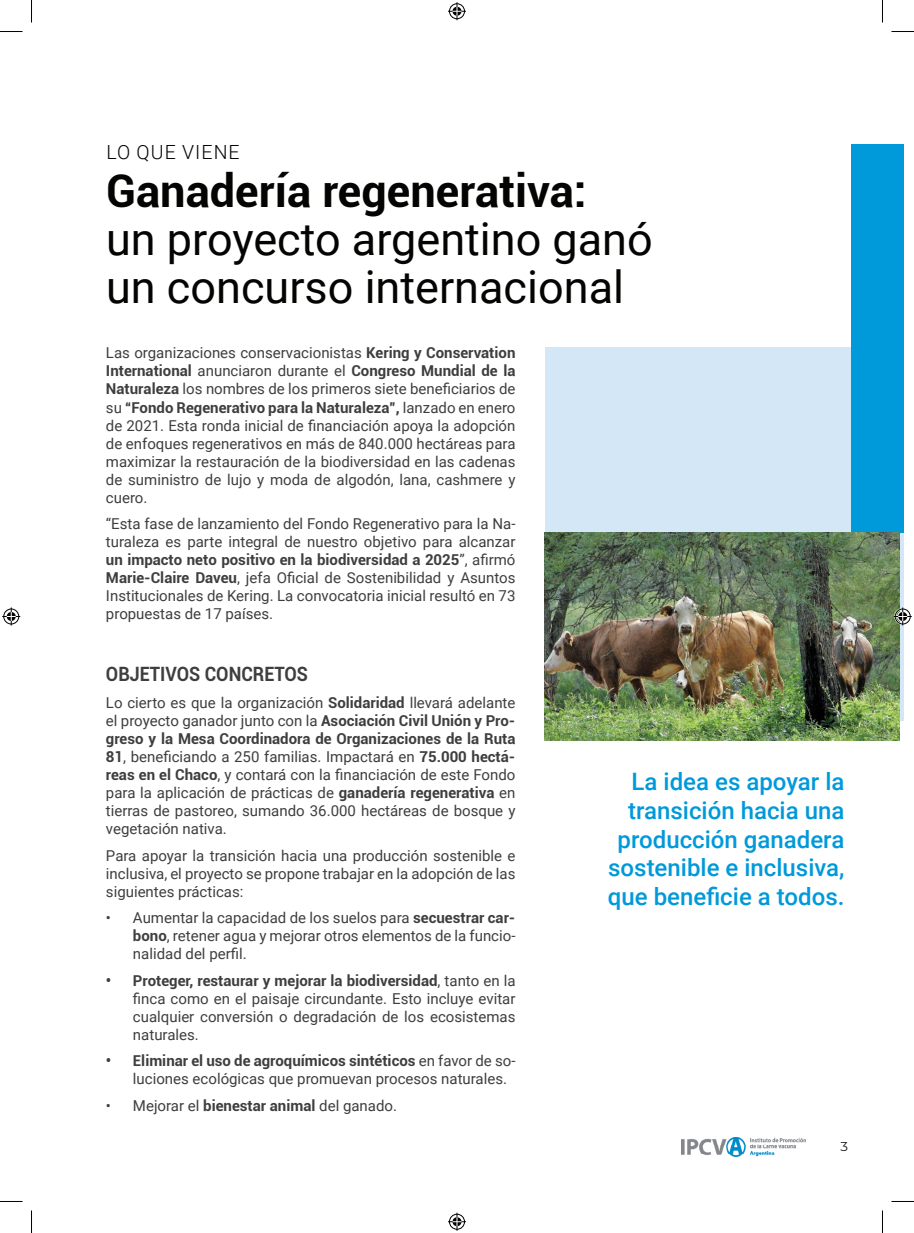
<style>
.page{position:relative;width:914px;height:1233px;background:#fff}
.page>*{position:absolute;margin:0;border:0;box-sizing:border-box;transform-origin:0 0}
.t1{font:45px/48px "Roboto";color:#040503}
.t2{font:700 45px "Roboto";color:#040503}
.t3{font:500 24px/28.7px "Roboto";color:#0099da;text-align:right}
.t4{font:700 19.8px "Roboto";color:#3e3e3f;scale:.91 1}
.t5{font:300 19.5px "Roboto";letter-spacing:.055em;color:#040503}
.t6{font:15px/18px "Roboto";color:#3e3e3f;text-align:justify}
.t7{font:12.9px "Montserrat";color:#191818;scale:1.05 1}
.s1{font-weight:700}
</style>
<div class="page">
<div style="left:544px;top:347px;width:359px;height:373px;background:#d3e7f7"></div>
<img style="left:681px;top:1137px;width:124px;height:19px">
<div style="left:850px;top:144px;width:53px;height:388px;background:#0099da"></div>
<img style="left:544px;top:532px;width:355px;height:208px">
<svg style="left:0;top:31px;width:22px;height:1px"></svg>
<svg style="left:891px;top:31px;width:22px;height:1px"></svg>
<svg style="left:0;top:1201px;width:22px;height:1px"></svg>
<svg style="left:891px;top:1201px;width:22px;height:1px"></svg>
<svg style="left:31px;top:0;width:1px;height:23px"></svg>
<svg style="left:31px;top:1210px;width:1px;height:22px"></svg>
<svg style="left:882px;top:0;width:1px;height:23px"></svg>
<svg style="left:882px;top:1210px;width:1px;height:22px"></svg>
<svg style="left:448px;top:2px;width:18px;height:18px"></svg>
<svg style="left:448px;top:1212px;width:18px;height:18px"></svg>
<svg style="left:2px;top:607px;width:18px;height:18px"></svg>
<svg style="left:893px;top:607px;width:18px;height:18px"></svg>
<h3 class="t5" style="left:106px;top:138px;width:135px">LO QUE VIENE</h3>
<h1 class="t2" style="left:106px;top:159px;width:482px">Ganadería regenerativa:</h1>
<h1 class="t1" style="left:106px;top:213px;width:548px">un proyecto argentino ganó un concurso internacional</h1>
<p class="t6" style="left:106px;top:343px;width:411px">Las organizaciones conservacionistas <span class="s1">Kering y Conservation International</span> anunciaron durante el <span class="s1">Congreso Mundial de la Naturaleza</span> los nombres de los primeros siete beneficiarios de su <span class="s1">“Fondo Regenerativo para la Naturaleza”,</span> lanzado en enero de 2021. Esta ronda inicial de financiación apoya la adopción de enfoques regenerativos en más de 840.000 hectáreas para maximizar la restauración de la biodiversidad en las cadenas de suministro de lujo y moda de algodón, lana, cashmere y cuero.</p>
<p class="t6" style="left:106px;top:514px;width:411px">“Esta fase de lanzamiento del Fondo Regenerativo para la Na&shy;turaleza es parte integral de nuestro objetivo para alcanzar <span class="s1">un impacto neto positivo en la biodiversidad a 2025</span>”, afirmó <span class="s1">Marie-Claire Daveu</span>, jefa Oficial de Sostenibilidad y Asuntos Institucionales de Kering. La convocatoria inicial resultó en 73 propuestas de 17 países.</p>
<h3 class="t4" style="left:106px;top:660px;width:223px">OBJETIVOS CONCRETOS</h3>
<p class="t6" style="left:106px;top:693px;width:411px">Lo cierto es que la organización <span class="s1">Solidaridad</span> llevará adelante el proyecto ganador junto con la <span class="s1">Asociación Civil Unión y Pro&shy;greso y la Mesa Coordinadora de Organizaciones de la Ruta 81</span>, beneficiando a 250 familias. Impactará en <span class="s1">75.000 hectá&shy;reas en el Chaco</span>, y contará con la financiación de este Fondo para la aplicación de prácticas de <span class="s1">ganadería regenerativa</span> en tierras de pastoreo, sumando 36.000 hectáreas de bosque y vegetación nativa.</p>
<p class="t6" style="left:106px;top:845px;width:411px">Para apoyar la transición hacia una producción sostenible e inclusiva, el proyecto se propone trabajar en la adopción de las siguientes prácticas:</p>
<p class="t6" style="left:133px;top:908px;width:384px;text-indent:-27px">• Aumentar la capacidad de los suelos para <span class="s1">secuestrar car&shy;bono</span>, retener agua y mejorar otros elementos de la funcio&shy;nalidad del perfil.</p>
<p class="t6" style="left:133px;top:970px;width:384px;text-indent:-27px"><span class="s1">• Proteger, restaurar y mejorar la biodiversidad</span>, tanto en la finca como en el paisaje circundante. Esto incluye evitar cualquier conversión o degradación de los ecosistemas naturales.</p>
<p class="t6" style="left:133px;top:1051px;width:384px;text-indent:-27px"><span class="s1">• Eliminar el uso de agroquímicos sintéticos</span> en favor de so&shy;luciones ecológicas que promuevan procesos naturales.</p>
<p class="t6" style="left:106px;top:1095px;width:292px">• Mejorar el <span class="s1">bienestar animal</span> del ganado.</p>
<h2 class="t3" style="left:607px;top:766px;width:238px">La idea es apoyar la transición hacia una producción ganadera sostenible e inclusiva, que beneficie a todos.</h2>
<p class="t7" style="left:840px;top:1137px;width:9px">3</p>
</div>
